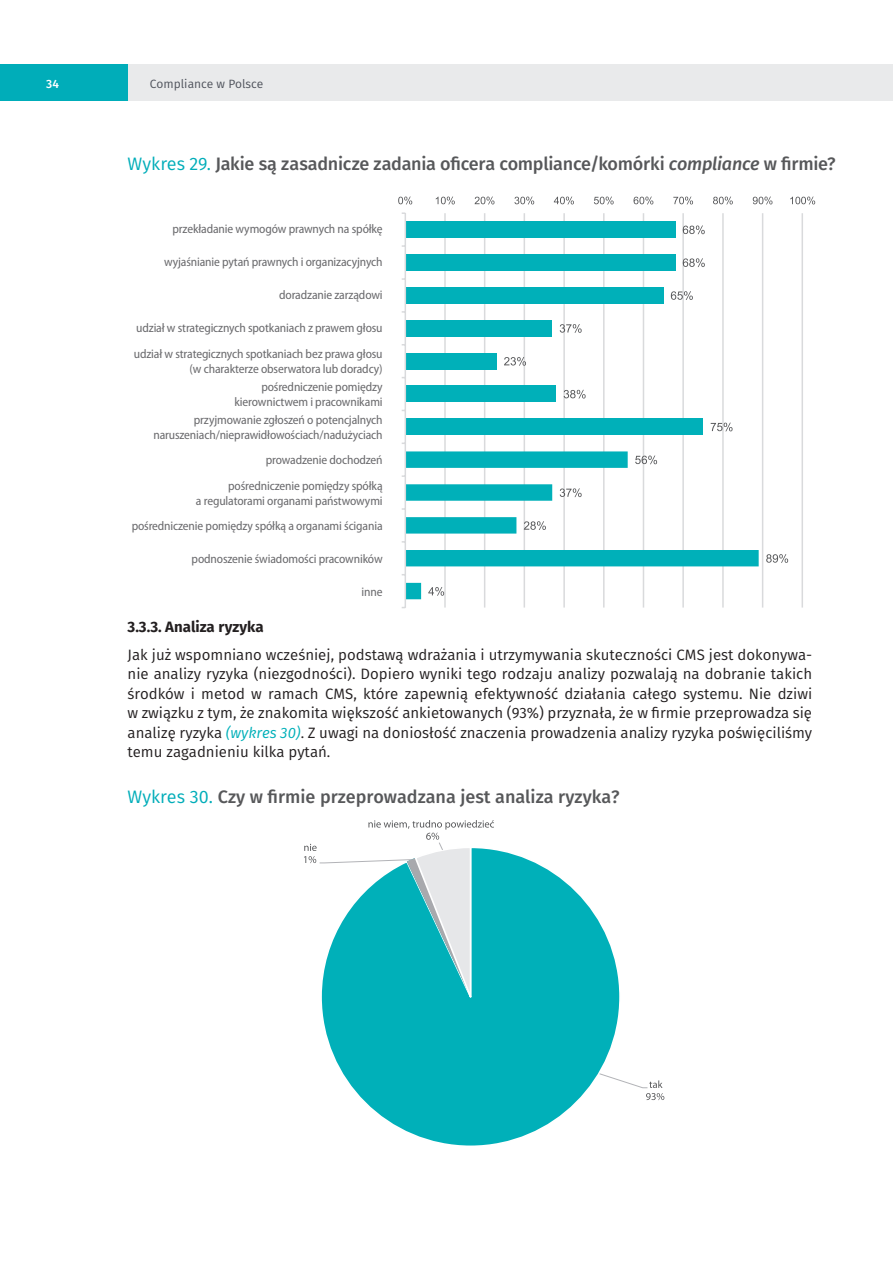
<style>
.page{position:relative;width:893px;height:1263px;background:#fff}
.page>*{position:absolute;margin:0;border:0;box-sizing:border-box;transform-origin:0 0}
.t1{font:500 18px "Fira Sans";letter-spacing:-.005em;color:#57585a}
.t2{font:15px/19.5px "Fira Sans";color:#231f20;text-align:justify}
.t3{font:700 15px "Fira Sans";color:#231f20}
.t4{font:semi-condensed 12.6px/25.5px "Myriad Pro";letter-spacing:-.01em;color:#69696c;text-align:right}
.t5{font:12px "Fira Sans";color:#4f535c}
.t6{font:500 12px "Fira Sans";color:#fff}
.s1{font-weight:400;color:#00adb9}
.s2{font-style:italic}
.s3{font-style:italic;color:#00b0b9}
</style>
<div class="page">
<div style="left:128px;top:64px;width:765px;height:36px;background:#e9eaeb"></div>
<div style="left:0;top:64px;width:128px;height:36px;background:#00adb9"></div>
<hr style="left:801px;top:213px;width:2px;height:394px;background:#d9dadc">
<hr style="left:762px;top:213px;width:1px;height:394px;background:#d9dadc">
<hr style="left:722px;top:213px;width:2px;height:394px;background:#d9dadc">
<hr style="left:682px;top:213px;width:2px;height:394px;background:#d9dadc">
<hr style="left:643px;top:213px;width:1px;height:394px;background:#d9dadc">
<hr style="left:603px;top:213px;width:2px;height:394px;background:#d9dadc">
<hr style="left:563px;top:213px;width:2px;height:394px;background:#d9dadc">
<hr style="left:524px;top:213px;width:1px;height:394px;background:#d9dadc">
<hr style="left:484px;top:213px;width:1px;height:394px;background:#d9dadc">
<hr style="left:444px;top:213px;width:2px;height:394px;background:#d9dadc">
<div style="left:405px;top:221px;width:270px;height:17px;background:#00b0b9"></div>
<div style="left:405px;top:254px;width:270px;height:17px;background:#00b0b9"></div>
<div style="left:405px;top:287px;width:258px;height:17px;background:#00b0b9"></div>
<div style="left:405px;top:320px;width:147px;height:16px;background:#00b0b9"></div>
<div style="left:405px;top:353px;width:92px;height:16px;background:#00b0b9"></div>
<div style="left:405px;top:386px;width:151px;height:16px;background:#00b0b9"></div>
<div style="left:405px;top:419px;width:298px;height:16px;background:#00b0b9"></div>
<svg style="left:406px;top:451px;width:353px;height:148px"></svg>
<hr style="left:405px;top:213px;width:1px;height:394px;background:#d9dadc">
<svg style="left:683px;top:225px;width:22px;height:9px"></svg>
<svg style="left:683px;top:258px;width:22px;height:9px"></svg>
<svg style="left:671px;top:291px;width:22px;height:9px"></svg>
<svg style="left:560px;top:324px;width:22px;height:9px"></svg>
<svg style="left:504px;top:357px;width:22px;height:9px"></svg>
<svg style="left:564px;top:390px;width:22px;height:8px"></svg>
<svg style="left:711px;top:423px;width:21px;height:8px"></svg>
<svg style="left:635px;top:456px;width:22px;height:8px"></svg>
<svg style="left:560px;top:488px;width:22px;height:9px"></svg>
<svg style="left:524px;top:521px;width:22px;height:9px"></svg>
<svg style="left:766px;top:554px;width:22px;height:9px"></svg>
<svg style="left:428px;top:587px;width:16px;height:9px"></svg>
<svg style="left:398px;top:197px;width:14px;height:7px"></svg>
<svg style="left:436px;top:197px;width:19px;height:7px"></svg>
<svg style="left:475px;top:197px;width:19px;height:7px"></svg>
<svg style="left:514px;top:197px;width:20px;height:7px"></svg>
<svg style="left:554px;top:197px;width:20px;height:7px"></svg>
<svg style="left:594px;top:197px;width:20px;height:7px"></svg>
<svg style="left:633px;top:197px;width:20px;height:7px"></svg>
<svg style="left:673px;top:197px;width:20px;height:7px"></svg>
<svg style="left:713px;top:197px;width:20px;height:7px"></svg>
<svg style="left:753px;top:197px;width:19px;height:7px"></svg>
<svg style="left:790px;top:197px;width:25px;height:7px"></svg>
<svg style="left:353px;top:1088px;width:235px;height:58px"></svg>
<svg style="left:319px;top:842px;width:327px;height:246px"></svg>
<svg style="left:646px;top:1080px;width:18px;height:20px"></svg>
<svg style="left:304px;top:844px;width:13px;height:19px"></svg>
<svg style="left:368px;top:820px;width:126px;height:20px"></svg>
<p class="t6" style="left:46px;top:74px;width:14px">34</p>
<p class="t5" style="left:150px;top:75px;width:115px">Compliance w Polsce</p>
<h1 class="t1" style="left:128px;top:149px;width:710px"><span class="s1">Wykres 29.</span> Jakie są zasadnicze zadania oficera compliance/komórki <span class="s2">compliance</span> w firmie?</h1>
<p class="t4" style="left:172px;top:216px;width:212px">przekładanie wymogów prawnych na spółkę</p>
<p class="t4" style="left:164px;top:249px;width:220px">wyjaśnianie pytań prawnych i organizacyjnych</p>
<p class="t4" style="left:279px;top:282px;width:105px">doradzanie zarządowi</p>
<p class="t4" style="left:134px;top:315px;width:250px;text-align:left">udział w strategicznych spotkaniach z prawem głosu udział w strategicznych spotkaniach bez prawa głosu</p>
<p class="t4" style="left:190px;top:359px;width:195px;line-height:18px">(w charakterze obserwatora lub doradcy) pośredniczenie pomiędzy</p>
<p class="t4" style="left:194px;top:392px;width:190px;line-height:18px">kierownictwem i pracownikami przyjmowanie zgłoszeń o potencjalnych</p>
<p class="t4" style="left:153px;top:422px;width:231px">naruszeniach/nieprawidłowościach/nadużyciach prowadzenie dochodzeń<br>pośredniczenie pomiędzy spółką</p>
<p class="t4" style="left:132px;top:488px;width:252px">a regulatorami organami państwowymi pośredniczenie pomiędzy spółką a organami ścigania</p>
<p class="t4" style="left:192px;top:546px;width:193px">podnoszenie świadomości pracowników</p>
<p class="t4" style="left:362px;top:579px;width:23px">inne</p>
<p class="t3" style="left:128px;top:614px;width:138px">3.3.3. Analiza ryzyka</p>
<p class="t2" style="left:128px;top:644px;width:686px">Jak już wspomniano wcześniej, podstawą wdrażania i utrzymywania skuteczności CMS jest dokonywa&shy;nie analizy ryzyka (niezgodności). Dopiero wyniki tego rodzaju analizy pozwalają na dobranie takich środków i metod w ramach CMS, które zapewnią efektywność działania całego systemu. Nie dziwi w związku z tym, że znakomita większość ankietowanych (93%) przyznała, że w firmie przeprowadza się analizę ryzyka <span class="s3">(wykres 30)</span>. Z uwagi na doniosłość znaczenia prowadzenia analizy ryzyka poświęciliśmy temu zagadnieniu kilka pytań.</p>
<h1 class="t1" style="left:128px;top:782px;width:494px"><span class="s1">Wykres 30.</span> Czy w firmie przeprowadzana jest analiza ryzyka?</h1>
</div>
